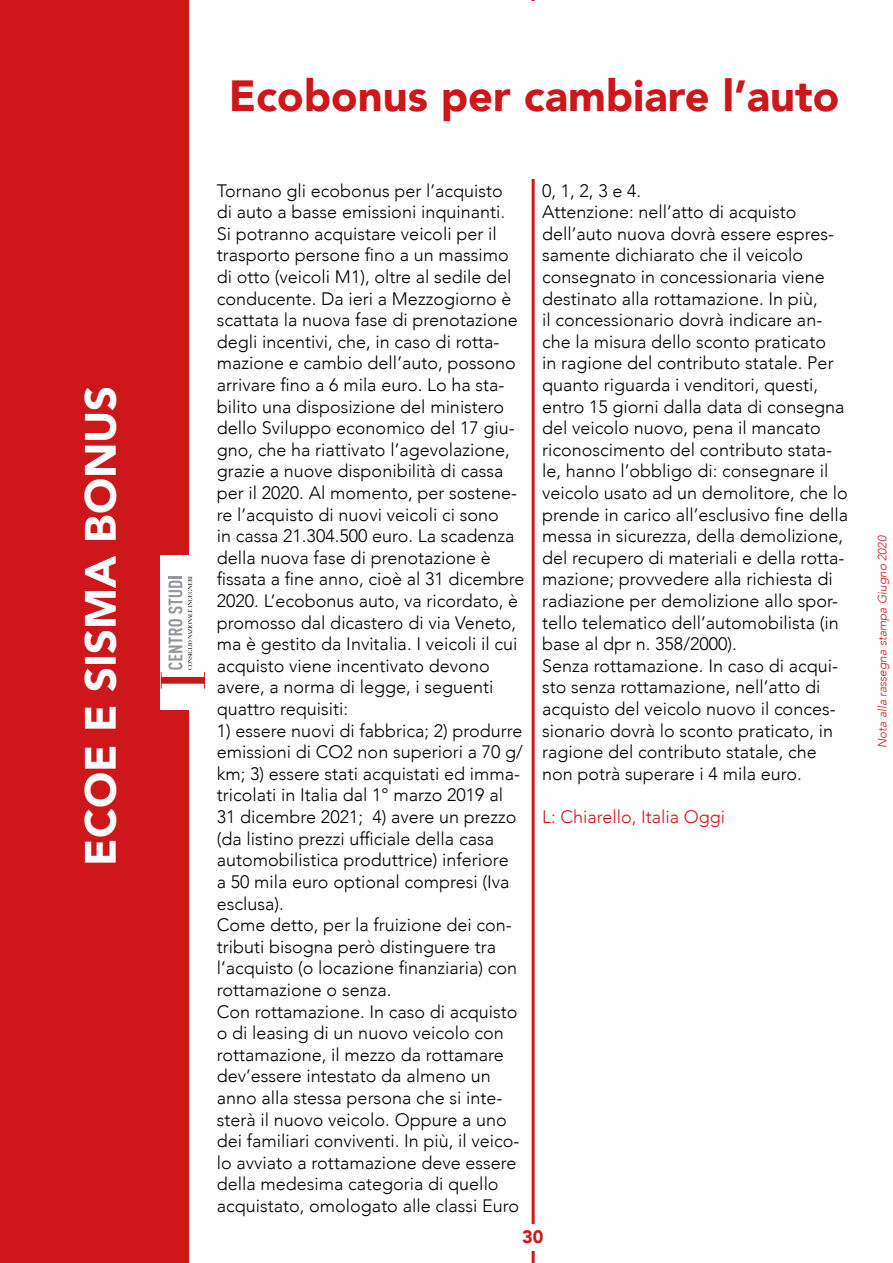
<style>
.page{position:relative;width:893px;height:1263px;background:#fff}
.page>*{position:absolute;margin:0;border:0;box-sizing:border-box;transform-origin:0 0}
.t1{font:900 43.5px "Avenir";color:#cd171a}
.t2{font:900 43.5px "Avenir";color:#fff}
.t3{font:300 18px/21.6px "Avenir";color:#000}
.t4{font:300 18px "Avenir";color:#cd171a}
.t5{font:900 18px "Avenir";color:#cd171a}
.t6{font:italic 300 12px "Avenir";color:#cd171a}
</style>
<div class="page">
<div style="left:0;top:0;width:188px;height:1263px;background:#cd171a"></div>
<hr style="left:532px;top:0;width:3px;height:1263px;background:#cd171a">
<div style="left:489px;top:1px;width:72px;height:12px;background:#fff"></div>
<div style="left:499px;top:167px;width:73px;height:12px;background:#fff"></div>
<div style="left:516px;top:1225px;width:33px;height:25px;background:#fff"></div>
<div style="left:161px;top:555px;width:56px;height:155px;background:#fff"></div>
<svg style="left:161px;top:576px;width:44px;height:113px"></svg>
<div style="left:220px;top:13px;width:629px;height:153px;background:#fff"></div>
<h1 class="t2" style="left:63px;top:866px;width:481px;rotate:-90deg">ECOE E SISMA BONUS</h1>
<h1 class="t1" style="left:229px;top:59px;width:612px">Ecobonus per cambiare l’auto</h1>
<p class="t3" style="left:217px;top:180px;width:309px">Tornano gli ecobonus per l’acquisto<br>di auto a basse emissioni inquinanti.<br>Si potranno acquistare veicoli per il trasporto persone fino a un massimo di otto (veicoli M1), oltre al sedile del conducente. Da ieri a Mezzogiorno è scattata la nuova fase di prenotazione degli incentivi, che, in caso di rotta&shy;mazione e cambio dell’auto, possono arrivare fino a 6 mila euro. Lo ha sta&shy;bilito una disposizione del ministero dello Sviluppo economico del 17 giu&shy;gno, che ha riattivato l’agevolazione, grazie a nuove disponibilità di cassa per il 2020. Al momento, per sostene&shy;re l’acquisto di nuovi veicoli ci sono<br>in cassa 21.304.500 euro. La scadenza della nuova fase di prenotazione è fissata a fine anno, cioè al 31 dicembre 2020. L’ecobonus auto, va ricordato, è promosso dal dicastero di via Veneto, ma è gestito da Invitalia. I veicoli il cui acquisto viene incentivato devono avere, a norma di legge, i seguenti quattro requisiti:</p>
<p class="t3" style="left:217px;top:720px;width:307px">1) essere nuovi di fabbrica; 2) produrre emissioni di CO2 non superiori a 70 g/ km; 3) essere stati acquistati ed imma&shy;tricolati in Italia dal 1° marzo 2019 al 31 dicembre 2021; 4) avere un prezzo (da listino prezzi ufficiale della casa automobilistica produttrice) inferiore<br>a 50 mila euro optional compresi (Iva esclusa).<br>Come detto, per la fruizione dei con&shy;tributi bisogna però distinguere tra l’acquisto (o locazione finanziaria) con rottamazione o senza.<br>Con rottamazione. In caso di acquisto o di leasing di un nuovo veicolo con rottamazione, il mezzo da rottamare dev’essere intestato da almeno un anno alla stessa persona che si inte&shy;sterà il nuovo veicolo. Oppure a uno dei familiari conviventi. In più, il veico&shy;lo avviato a rottamazione deve essere della medesima categoria di quello acquistato, omologato alle classi Euro</p>
<p class="t3" style="left:542px;top:180px;width:307px">0, 1, 2, 3 e 4.<br>Attenzione: nell’atto di acquisto dell’auto nuova dovrà essere espres&shy;samente dichiarato che il veicolo consegnato in concessionaria viene destinato alla rottamazione. In più,<br>il concessionario dovrà indicare an&shy;che la misura dello sconto praticato<br>in ragione del contributo statale. Per quanto riguarda i venditori, questi, entro 15 giorni dalla data di consegna del veicolo nuovo, pena il mancato riconoscimento del contributo stata&shy;le, hanno l’obbligo di: consegnare il veicolo usato ad un demolitore, che lo prende in carico all’esclusivo fine della messa in sicurezza, della demolizione, del recupero di materiali e della rotta&shy;mazione; provvedere alla richiesta di radiazione per demolizione allo spor&shy;tello telematico dell’automobilista (in base al dpr n. 358/2000).<br>Senza rottamazione. In caso di acqui&shy;sto senza rottamazione, nell’atto di acquisto del veicolo nuovo il conces&shy;sionario dovrà lo sconto praticato, in ragione del contributo statale, che non potrà superare i 4 mila euro.</p>
<p class="t4" style="left:542px;top:806px;width:185px">L: Chiarello, Italia Oggi</p>
<p class="t5" style="left:522px;top:1222px;width:23px">30</p>
<p class="t6" style="left:875px;top:748px;width:214px;rotate:-90deg">Nota alla rassegna stampa Giugno 2020</p>
</div>
